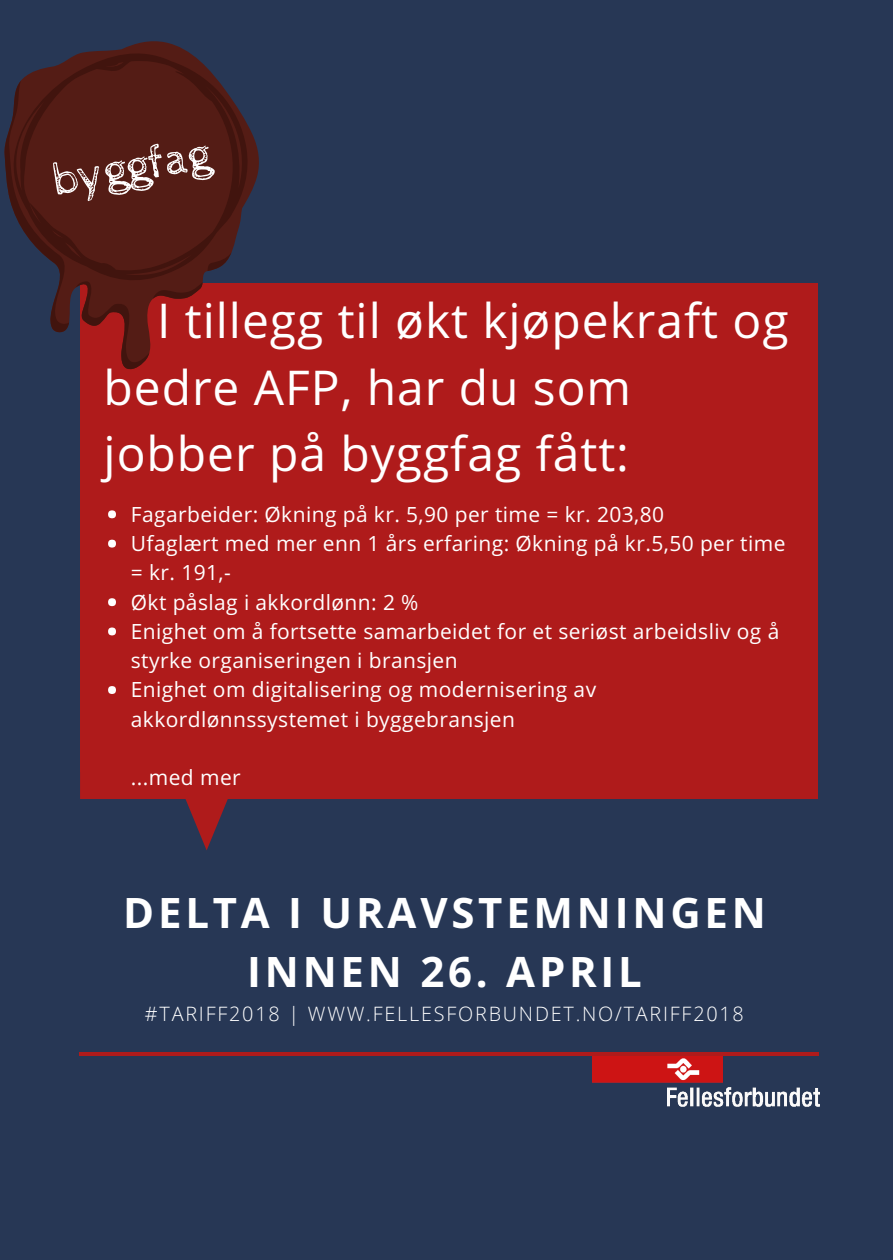
<style>
.page{position:relative;width:893px;height:1260px;background:#273755}
.page>*{position:absolute;margin:0;border:0;box-sizing:border-box;transform-origin:0 0}
.t1{font:48px/66.4px "Open Sans";letter-spacing:.02em;color:#fff}
.t2{font:46.35px "Cabin Sketch";color:#fff}
.t3{font:700 42px/58.5px "Open Sans";letter-spacing:.09em;color:#fff;text-align:center}
.t4{font:21px/29.2px "Open Sans";letter-spacing:.02em;color:#fff}
.t5{font:300 19.8px "Open Sans";letter-spacing:.09em;color:#fff}
</style>
<div class="page">
<div style="left:80px;top:283px;width:737px;height:489px;background:#af1b1b"></div>
<svg style="left:80px;top:772px;width:737px;height:78px"></svg>
<div style="left:108px;top:510px;width:8px;height:8px;background:#fff;border-radius:50%"></div>
<div style="left:108px;top:540px;width:8px;height:7px;background:#fff;border-radius:50%"></div>
<div style="left:108px;top:598px;width:8px;height:8px;background:#fff;border-radius:50%"></div>
<div style="left:108px;top:627px;width:8px;height:8px;background:#fff;border-radius:50%"></div>
<div style="left:108px;top:686px;width:8px;height:8px;background:#fff;border-radius:50%"></div>
<hr style="left:79px;top:1052px;width:740px;height:3px;background:#af1b1b">
<svg style="left:127px;top:41px;width:132px;height:153px"></svg>
<svg style="left:4px;top:124px;width:198px;height:246px"></svg>
<svg style="left:11px;top:47px;width:239px;height:238px;background:#4b1e1c"></svg>
<img style="left:592px;top:1056px;width:228px;height:51px">
<svg style="left:87px;top:772px;width:45px;height:20px"></svg>
<h2 class="t2" style="left:48px;top:155px;width:161px;rotate:-10deg">byggfag</h2>
<h1 class="t1" style="left:104px;top:286px;width:686px;text-indent:54px">I tillegg til økt kjøpekraft og bedre AFP, har du som jobber på byggfag fått:</h1>
<p class="t4" style="left:131px;top:499px;width:656px">Fagarbeider: Økning på kr. 5,90 per time = kr. 203,80<br>Ufaglært med mer enn 1 års erfaring: Økning på kr.5,50 per time = kr. 191,-<br>Økt påslag i akkordlønn: 2 %<br>Enighet om å fortsette samarbeidet for et seriøst arbeidsliv og å styrke organiseringen i bransjen<br>Enighet om digitalisering og modernisering av akkordlønnssystemet i byggebransjen</p>
<p class="t4" style="left:131px;top:762px;width:111px">...med mer</p>
<h3 class="t3" style="left:123px;top:882px;width:644px">DELTA I URAVSTEMNINGEN<br>INNEN 26. APRIL</h3>
<p class="t5" style="left:145px;top:999px;width:600px">#TARIFF2018 | WWW.FELLESFORBUNDET.NO/TARIFF2018</p>
</div>
